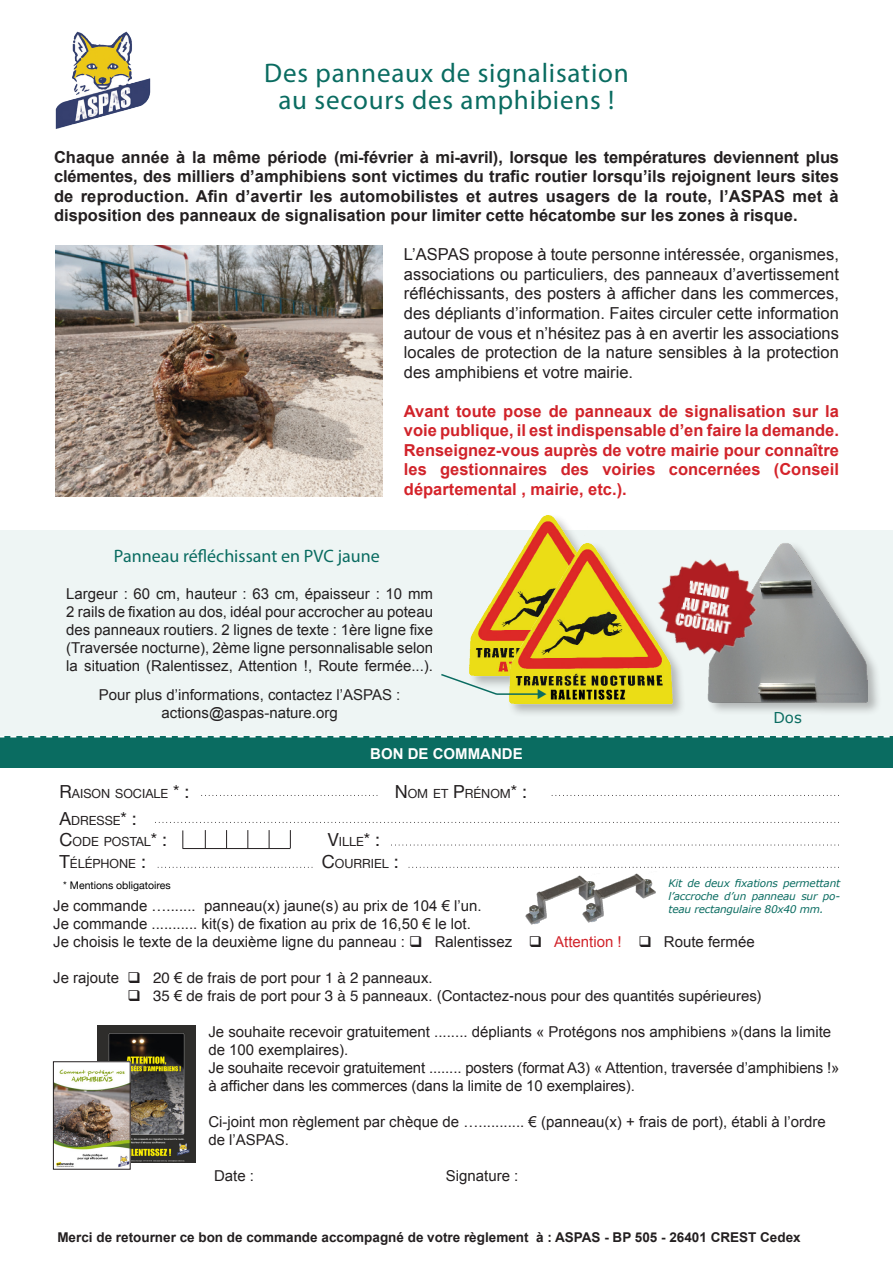
<style>
.page{position:relative;width:893px;height:1263px;background:#fff}
.page>*{position:absolute;margin:0;border:0;box-sizing:border-box;transform-origin:0 0}
.t1{font:27px "Myriad Pro";letter-spacing:.03em;color:#0a6c61}
.t2{font:18px "Myriad Pro";color:#0a6c61}
.t3{font:16.5px/19.5px "Arial";color:#231f20;text-align:justify}
.t4{font:700 16.5px/19.5px "Arial";color:#231f20;text-align:justify}
.t5{font:700 16.5px/19.5px "Arial";color:#d1232a;text-align:justify}
.t6{font:15px/18px "Arial";color:#231f20}
.t7{font:15px "Helvetica";color:#231f20}
.t8{font:700 15px "Arial";color:#fff}
.t9{font:15px "Verdana";color:#0a6c61}
.t10{font:700 13.5px "Arial";color:#231f20}
.t11{font:12.6px "Helvetica Neue";color:#231f20}
.t12{font:italic 10.5px/12.6px "Verdana";letter-spacing:-.02em;color:#0a6c61}
.t13{font:10.5px "Helvetica Neue";color:#000}
.s1{color:#d5232a}
.s2{font-size:18px}
.s3{font-family:"Helvetica"}
.s4{color:#d1232a}
.s5{font-family:"Arial"}
</style>
<div class="page">
<div style="left:0;top:530px;width:893px;height:211px;background:#eef5f4"></div>
<div style="left:707px;top:541px;width:175px;height:175px;background:#231f20;opacity:.3"></div>
<img style="left:708px;top:541px;width:159px;height:168px">
<img style="left:469px;top:515px;width:107px;height:171px">
<div style="left:0;top:736px;width:893px;height:31px;background:#0a6c61"></div>
<svg style="left:201px;top:795px;width:176px;height:1px"></svg>
<svg style="left:552px;top:795px;width:287px;height:1px"></svg>
<svg style="left:155px;top:822px;width:684px;height:1px"></svg>
<svg style="left:391px;top:845px;width:448px;height:1px"></svg>
<hr style="left:183px;top:848px;width:107px;height:1px;background:#231f20">
<svg style="left:183px;top:830px;width:1px;height:18px"></svg>
<svg style="left:205px;top:830px;width:1px;height:18px"></svg>
<svg style="left:226px;top:830px;width:1px;height:18px"></svg>
<svg style="left:248px;top:830px;width:1px;height:18px"></svg>
<svg style="left:269px;top:830px;width:1px;height:18px"></svg>
<svg style="left:290px;top:830px;width:1px;height:18px"></svg>
<svg style="left:409px;top:867px;width:430px;height:1px"></svg>
<svg style="left:158px;top:867px;width:154px;height:1px"></svg>
<svg style="left:0;top:736px;width:890px;height:1px"></svg>
<svg style="left:441px;top:673px;width:58px;height:22px"></svg>
<img style="left:525px;top:875px;width:56px;height:50px">
<img style="left:581px;top:873px;width:75px;height:50px">
<div style="left:507px;top:541px;width:179px;height:176px;background:#231f20;opacity:.3"></div>
<img style="left:507px;top:540px;width:168px;height:174px">
<hr style="left:496px;top:693px;width:45px;height:2px;background:#0a6c61">
<img style="left:56px;top:246px;width:327px;height:250px">
<img style="left:98px;top:1026px;width:98px;height:137px">
<img style="left:55px;top:1063px;width:73px;height:104px">
<div style="left:53px;top:1061px;width:77px;height:108px;border:1px solid #231f20"></div>
<img style="left:55px;top:31px;width:96px;height:98px">
<img style="left:632px;top:540px;width:151px;height:140px">
<svg style="left:538px;top:689px;width:8px;height:10px"></svg>
<p class="t1" style="left:264px;top:56px;width:366px">Des panneaux de signalisation</p>
<p class="t1" style="left:278px;top:83px;width:337px">au secours des amphibiens !</p>
<p class="t4" style="left:54px;top:148px;width:787px">Chaque année à la même période (mi-février à mi-avril), lorsque les températures deviennent plus clémentes, des milliers d’amphibiens sont victimes du trafic routier lorsqu’ils rejoignent leurs sites de reproduction. Afin d’avertir les automobilistes et autres usagers de la route, l’ASPAS met à disposition des panneaux de signalisation pour limiter cette hécatombe sur les zones à risque.</p>
<p class="t3" style="left:404px;top:245px;width:436px">L’ASPAS propose à toute personne intéressée, organismes, associations ou particuliers, des panneaux d’avertissement réfléchissants, des posters à afficher dans les commerces, des dépliants d’information. Faites circuler cette information autour de vous et n’hésitez pas à en avertir les associations locales de protection de la nature sensibles à la protection des amphibiens et votre mairie.</p>
<p class="t5" style="left:404px;top:401px;width:436px">Avant toute pose de panneaux de signalisation sur la voie publique, il est indispensable d’en faire la demande.<br>Renseignez-vous auprès de votre mairie pour connaître les gestionnaires des voiries conc<span class="s1">ernées (Conseil départemental , mairie, etc.).</span></p>
<p class="t2" style="left:114px;top:545px;width:267px">Panneau réfléchissant en PVC jaune</p>
<p class="t6" style="left:66px;top:585px;width:368px">Largeur : 60 cm, hauteur : 63 cm, épaisseur : 10 mm</p>
<p class="t6" style="left:66px;top:603px;width:368px;text-align:justify">2 rails de fixation au dos, idéal pour accrocher au poteau des panneaux routiers. 2 lignes de texte : 1ère ligne fixe (Traversée nocturne), 2ème ligne personnalisable selon la situation (Ralentissez, Attention !, Route fermée...).</p>
<p class="t6" style="left:99px;top:685px;width:303px">Pour plus d’informations, contactez l’ASPAS :</p>
<p class="t6" style="left:162px;top:703px;width:178px">actions@aspas-nature.org</p>
<p class="t8" style="left:370px;top:744px;width:154px">BON DE COMMANDE</p>
<p class="t9" style="left:773px;top:708px;width:30px">Dos</p>
<p class="t11" style="left:60px;top:785px;width:131px"><span class="s2">R</span>AISON SOCIALE <span class="s2">* :</span></p>
<p class="t11" style="left:395px;top:785px;width:134px"><span class="s2">N</span> OM ET <span class="s2">P</span>RÉNOM<span class="s2">* :</span></p>
<p class="t11" style="left:60px;top:811px;width:79px"><span class="s2">A</span>DRESSE<span class="s2">* :</span></p>
<p class="t11" style="left:60px;top:833px;width:109px"><span class="s2">C</span>ODE POSTAL<span class="s2">* :</span></p>
<p class="t11" style="left:328px;top:833px;width:54px"><span class="s2">V</span>ILLE<span class="s2">* :</span></p>
<p class="t11" style="left:60px;top:854px;width:88px"><span class="s2">T</span>ÉLÉPHONE <span class="s2">:</span></p>
<p class="t11" style="left:322px;top:854px;width:78px"><span class="s2">C</span>OURRIEL <span class="s2">:</span></p>
<p class="t13" style="left:63px;top:878px;width:109px">* Mentions obligatoires</p>
<p class="t12" style="left:668px;top:877px;width:173px">Kit de deux fixations permettant l’accroche d’un panneau sur po-</p>
<p class="t6" style="left:53px;top:897px;width:430px">Je commande <span class="s3">….......</span> panneau(x) jaune(s) au prix de 104 € l’un.</p>
<p class="t12" style="left:668px;top:902px;width:157px">teau rectangulaire 80x40 mm.</p>
<p class="t6" style="left:53px;top:915px;width:419px">Je commande ........... kit(s) de fixation au prix de 16,50 € le lot.</p>
<p class="t6" style="left:53px;top:933px;width:703px">Je choisis le texte de la deuxième ligne du panneau : ❑ Ralentissez ❑ <span class="s4">Attention !</span> ❑ Route fermée</p>
<p class="t7" style="left:53px;top:966px;width:381px"><span class="s5">Je rajoute</span> ❑ 20 <span class="s5">€</span> de frais de port pour 1 à 2 panneaux.</p>
<p class="t7" style="left:127px;top:984px;width:636px">❑ 35 <span class="s5">€</span> de frais de port pour 3 à 5 panneaux. (Contactez-nous pour des quantités supérieures)</p>
<p class="t6" style="left:208px;top:1023px;width:633px">Je souhaite recevoir gratuitement ........ dépliants « Protégons nos amphibiens »(dans la limite de 100 exemplaires).<br>Je souhaite recevoir gratuitement ........ posters (format A3) « Attention, traversée d’amphibiens !» à afficher dans les commerces (dans la limite de 10 exemplaires).</p>
<p class="t6" style="left:208px;top:1113px;width:619px">Ci-joint mon règlement par chèque de …........... € (panneau(x) + frais de port), établi à l’ordre de l’ASPAS.</p>
<p class="t6" style="left:214px;top:1167px;width:42px">Date :</p>
<p class="t6" style="left:446px;top:1167px;width:74px">Signature :</p>
<p class="t10" style="left:57px;top:1229px;width:745px">Merci de retourner ce bon de commande accompagné de votre règlement à : ASPAS - BP 505 - 26401 CREST Cedex</p>
</div>
